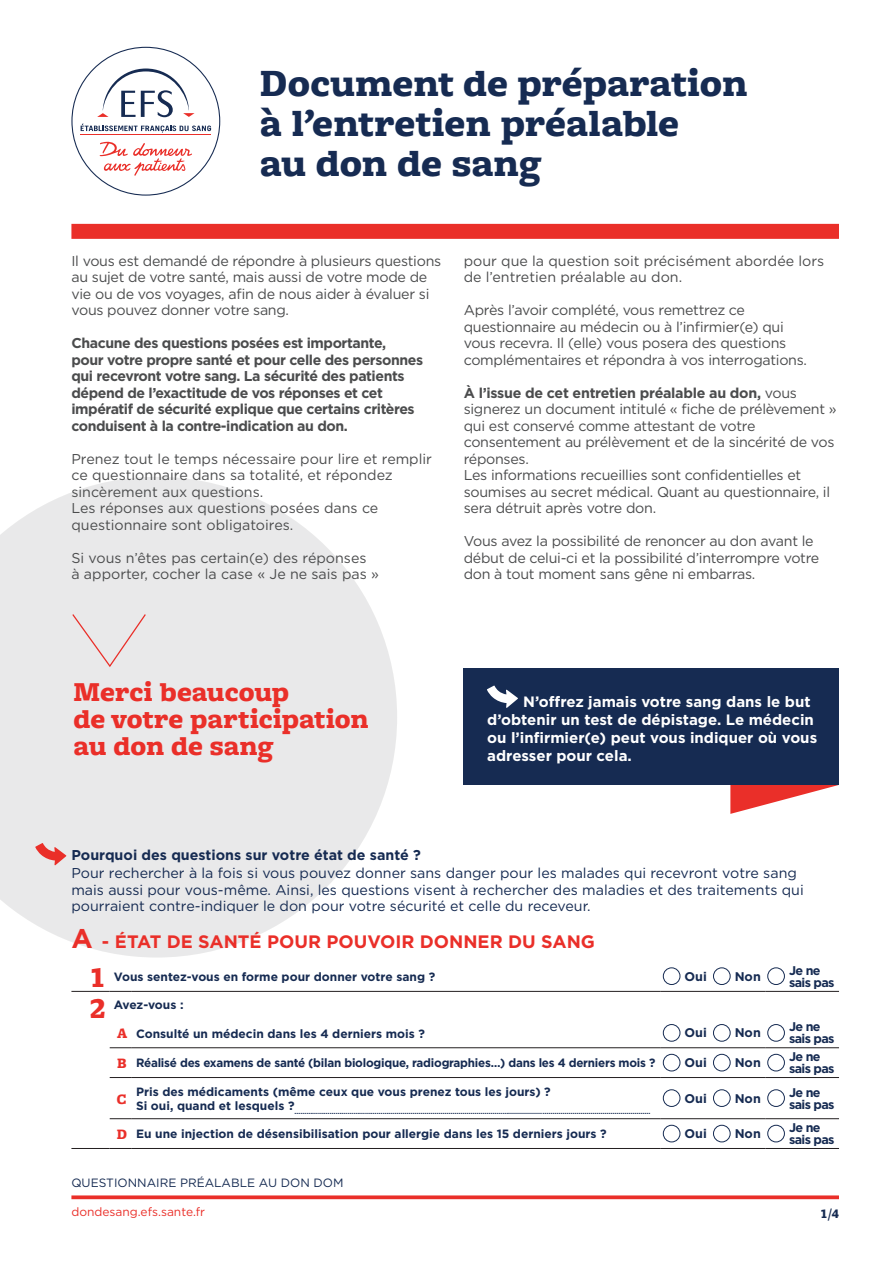
<style>
.page{position:relative;width:893px;height:1263px;background:#fff}
.page>*{position:absolute;margin:0;border:0;box-sizing:border-box;transform-origin:0 0}
.t1{font:900 40.2px/40.2px "Freight Macro Pro";color:#162b52}
.t2{font:900 30px "Freight Macro Pro";color:#ea2f29}
.t3{font:900 28.5px/27px "Freight Macro Pro";color:#ea2f29}
.t4{font:700 18px "Gotham";color:#ea2f29}
.t5{font:700 15px/18px "Gotham";color:#fff}
.t6{font:900 15px "Freight Macro Pro";color:#ea2f29}
.t7{font:14.25px/16.5px "Gotham";letter-spacing:-.02em;color:#4b4c4d}
.t8{font:14.25px/16.5px "Gotham";color:#4b4c4d}
.t9{font:700 14.25px/16.5px "Gotham";letter-spacing:-.03em;color:#4b4c4d}
.t10{font:14.25px/16.5px "Gotham";color:#162b52}
.t11{font:700 14.25px "Gotham";color:#162b52}
.t12{font:900 13.5px "Freight Macro Pro";color:#162b52}
.t13{font:700 12.6px/12px "Gotham";letter-spacing:-.05em;color:#162b52}
.t14{font:700 12px "Gotham";color:#162b52}
.t15{font:700 12px "Gotham";letter-spacing:-.02em;color:#162b52}
.t16{font:12px "Gotham";color:#162b52}
.t17{font:12px "Gotham";color:#ea2f29}
.t18{font:700 7.05px "Gotham";color:#162b52}
.s1{font-weight:700}
.s2{font-size:27px}
.s3{font-family:"Freight Macro Pro";font-weight:900;font-size:15px;color:#ea2f29}
</style>
<div class="page">
<svg style="left:0;top:477px;width:397px;height:480px;fill:#e9e9ea"></svg>
<div style="left:71px;top:613px;width:76px;height:55px;background:#e9e9ea"></div>
<svg style="left:730px;top:785px;width:109px;height:29px"></svg>
<div style="left:464px;top:668px;width:375px;height:117px;background:#162b52"></div>
<svg style="left:487px;top:686px;width:31px;height:22px"></svg>
<svg style="left:71px;top:1195px;width:768px;height:4px;background:#ec4641"></svg>
<div style="left:71px;top:224px;width:768px;height:15px;background:#ea2f29"></div>
<svg style="left:71px;top:47px;width:149px;height:149px"></svg>
<svg style="left:35px;top:843px;width:31px;height:22px"></svg>
<hr style="left:71px;top:991px;width:39px;height:1px;background:#231f20">
<svg style="left:110px;top:991px;width:22px;height:1px"></svg>
<hr style="left:132px;top:991px;width:529px;height:1px;background:#231f20">
<hr style="left:661px;top:991px;width:50px;height:1px;background:#231f20">
<hr style="left:711px;top:991px;width:54px;height:1px;background:#231f20">
<hr style="left:765px;top:991px;width:74px;height:1px;background:#231f20">
<svg style="left:110px;top:1047px;width:22px;height:1px"></svg>
<hr style="left:132px;top:1047px;width:529px;height:1px;background:#231f20">
<hr style="left:661px;top:1047px;width:50px;height:1px;background:#231f20">
<hr style="left:711px;top:1047px;width:54px;height:1px;background:#231f20">
<hr style="left:765px;top:1047px;width:74px;height:1px;background:#231f20">
<svg style="left:110px;top:1077px;width:22px;height:1px"></svg>
<hr style="left:132px;top:1077px;width:529px;height:1px;background:#231f20">
<hr style="left:661px;top:1077px;width:50px;height:1px;background:#231f20">
<hr style="left:711px;top:1077px;width:54px;height:1px;background:#231f20">
<hr style="left:765px;top:1077px;width:74px;height:1px;background:#231f20">
<svg style="left:110px;top:1118px;width:22px;height:1px"></svg>
<hr style="left:132px;top:1118px;width:529px;height:1px;background:#231f20">
<hr style="left:661px;top:1118px;width:50px;height:1px;background:#231f20">
<hr style="left:711px;top:1118px;width:54px;height:1px;background:#231f20">
<hr style="left:765px;top:1118px;width:74px;height:1px;background:#231f20">
<hr style="left:71px;top:1148px;width:39px;height:1px;background:#231f20">
<svg style="left:110px;top:1148px;width:22px;height:1px"></svg>
<hr style="left:132px;top:1148px;width:529px;height:1px;background:#231f20">
<hr style="left:661px;top:1148px;width:50px;height:1px;background:#231f20">
<hr style="left:711px;top:1148px;width:54px;height:1px;background:#231f20">
<hr style="left:765px;top:1148px;width:74px;height:1px;background:#231f20">
<div style="left:663px;top:967px;width:17px;height:18px;border:1px solid #162b52;border-radius:50%"></div>
<div style="left:713px;top:967px;width:17px;height:18px;border:1px solid #162b52;border-radius:50%"></div>
<div style="left:767px;top:967px;width:18px;height:18px;border:1px solid #162b52;border-radius:50%"></div>
<div style="left:663px;top:1024px;width:17px;height:17px;border:1px solid #162b52;border-radius:50%"></div>
<div style="left:713px;top:1024px;width:17px;height:17px;border:1px solid #162b52;border-radius:50%"></div>
<div style="left:767px;top:1024px;width:18px;height:17px;border:1px solid #162b52;border-radius:50%"></div>
<div style="left:663px;top:1054px;width:17px;height:17px;border:1px solid #162b52;border-radius:50%"></div>
<div style="left:713px;top:1054px;width:17px;height:17px;border:1px solid #162b52;border-radius:50%"></div>
<div style="left:767px;top:1054px;width:18px;height:17px;border:1px solid #162b52;border-radius:50%"></div>
<div style="left:663px;top:1089px;width:17px;height:18px;border:1px solid #162b52;border-radius:50%"></div>
<div style="left:713px;top:1089px;width:17px;height:18px;border:1px solid #162b52;border-radius:50%"></div>
<div style="left:767px;top:1089px;width:18px;height:18px;border:1px solid #162b52;border-radius:50%"></div>
<div style="left:663px;top:1125px;width:17px;height:17px;border:1px solid #162b52;border-radius:50%"></div>
<div style="left:713px;top:1125px;width:17px;height:17px;border:1px solid #162b52;border-radius:50%"></div>
<div style="left:767px;top:1125px;width:18px;height:17px;border:1px solid #162b52;border-radius:50%"></div>
<h1 class="t1" style="left:260px;top:62px;width:489px">Document de préparation à l’entretien préalable<br>au don de sang</h1>
<p class="t7" style="left:71px;top:252px;width:371px">Il vous est demandé de répondre à plusieurs questions au sujet de votre santé, mais aussi de votre mode de vie ou de vos voyages, afin de nous aider à évaluer si vous pouvez donner votre sang.</p>
<p class="t9" style="left:71px;top:335px;width:353px">Chacune des questions posées est importante,<br>pour votre propre santé et pour celle des personnes qui recevront votre sang. La sécurité des patients dépend de l’exactitude de vos réponses et cet impératif de sécurité explique que certains critères conduisent à la contre-indication au don.</p>
<p class="t8" style="left:71px;top:450px;width:362px">Prenez tout le temps nécessaire pour lire et remplir ce questionnaire dans sa totalité, et répondez sincèrement aux questions.<br>Les réponses aux questions posées dans ce questionnaire sont obligatoires.</p>
<p class="t8" style="left:71px;top:549px;width:309px">Si vous n’êtes pas certain(e) des réponses<br>à apporter, cocher la case « Je ne sais pas »</p>
<p class="t8" style="left:464px;top:252px;width:362px">pour que la question soit précisément abordée lors de l’entretien préalable au don.</p>
<p class="t7" style="left:464px;top:302px;width:345px">Après l’avoir complété, vous remettrez ce questionnaire au médecin ou à l’infirmier(e) qui vous recevra. Il (elle) vous posera des questions complémentaires et répondra à vos interrogations.</p>
<p class="t7" style="left:464px;top:384px;width:374px"><span class="s1">À l’issue de cet entretien préalable au don,</span> vous signerez un document intitulé « fiche de prélèvement » qui est conservé comme attestant de votre consentement au prélèvement et de la sincérité de vos réponses.<br>Les informations recueillies sont confidentielles et soumises au secret médical. Quant au questionnaire, il sera détruit après votre don.</p>
<p class="t7" style="left:464px;top:533px;width:357px">Vous avez la possibilité de renoncer au don avant le début de celui-ci et la possibilité d’interrompre votre don à tout moment sans gêne ni embarras.</p>
<h3 class="t3" style="left:74px;top:678px;width:297px">Merci beaucoup<br>de votre participation au don de sang</h3>
<p class="t5" style="left:487px;top:693px;width:331px;text-indent:36px">N’offrez jamais votre sang dans le but d’obtenir un test de dépistage. Le médecin ou l’infirmier(e) peut vous indiquer où vous adresser pour cela.</p>
<p class="t11" style="left:71px;top:845px;width:351px">Pourquoi des questions sur votre état de santé ?</p>
<p class="t10" style="left:71px;top:865px;width:734px">Pour rechercher à la fois si vous pouvez donner sans danger pour les malades qui recevront votre sang mais aussi pour vous-même. Ainsi, les questions visent à rechercher des maladies et des traitements qui pourraient contre-indiquer le don pour votre sécurité et celle du receveur.</p>
<p class="t4" style="left:71px;top:930px;width:525px"><span class="s2">A</span> - ÉTAT DE SANTÉ POUR POUVOIR DONNER DU SANG</p>
<h2 class="t2" style="left:90px;top:956px;width:17px">1</h2>
<p class="t14" style="left:114px;top:969px;width:323px">Vous sentez-vous en forme pour donner votre sang ?</p>
<p class="t13" style="left:685px;top:970px;width:24px">Oui</p>
<p class="t13" style="left:735px;top:970px;width:28px">Non</p>
<p class="t13" style="left:789px;top:964px;width:47px">Je ne sais pas</p>
<h2 class="t2" style="left:90px;top:987px;width:17px">2</h2>
<p class="t15" style="left:114px;top:997px;width:71px">Avez-vous :</p>
<p class="t14" style="left:117px;top:1025px;width:309px"><span class="s3">A</span> Consulté un médecin dans les 4 derniers mois ?</p>
<p class="t13" style="left:685px;top:1027px;width:24px">Oui</p>
<p class="t13" style="left:735px;top:1027px;width:28px">Non</p>
<p class="t13" style="left:789px;top:1021px;width:47px">Je ne sais pas</p>
<p class="t15" style="left:117px;top:1055px;width:540px"><span class="s3">B</span> Réalisé des examens de santé (bilan biologique, radiographies…) dans les 4 derniers mois ?</p>
<p class="t13" style="left:685px;top:1056px;width:24px">Oui</p>
<p class="t13" style="left:735px;top:1056px;width:28px">Non</p>
<p class="t13" style="left:789px;top:1050px;width:47px">Je ne sais pas</p>
<p class="t6" style="left:117px;top:1088px;width:11px">C</p>
<p class="t14" style="left:136px;top:1083px;width:416px">Pris des médicaments (même ceux que vous prenez tous les jours) ?</p>
<p class="t18" style="left:136px;top:1107px;width:516px"><sup>Si</sup> <sup>oui,</sup> <sup>quand</sup> <sup>et</sup> <sup>lesquels</sup> <sup>?</sup>……………………………………………...................................................…….......................................................................</p>
<p class="t13" style="left:685px;top:1092px;width:24px">Oui</p>
<p class="t13" style="left:735px;top:1092px;width:28px">Non</p>
<p class="t13" style="left:789px;top:1086px;width:47px">Je ne sais pas</p>
<p class="t14" style="left:117px;top:1126px;width:491px"><span class="s3">D</span> Eu une injection de désensibilisation pour allergie dans les 15 derniers jours ?</p>
<p class="t13" style="left:685px;top:1127px;width:24px">Oui</p>
<p class="t13" style="left:735px;top:1127px;width:28px">Non</p>
<p class="t13" style="left:789px;top:1121px;width:47px">Je ne sais pas</p>
<p class="t16" style="left:71px;top:1175px;width:273px">QUESTIONNAIRE PRÉALABLE AU DON DOM</p>
<p class="t17" style="left:71px;top:1204px;width:135px">dondesang.efs.sante.fr</p>
<p class="t12" style="left:821px;top:1204px;width:20px">1/4</p>
</div>
